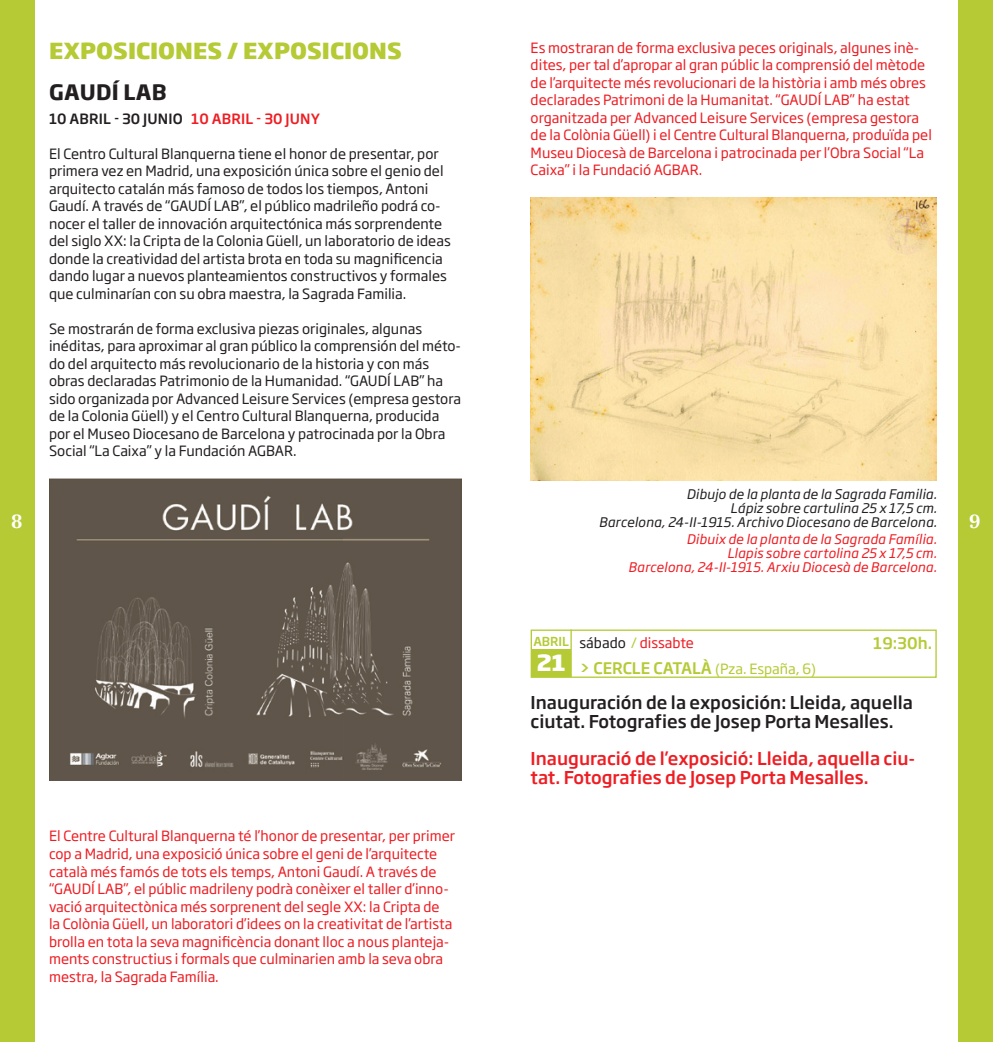
<style>
.page{position:relative;width:993px;height:1042px;background:#fff}
.page>*{position:absolute;margin:0;border:0;box-sizing:border-box;transform-origin:0 0}
.t1{font:800 22.05px "Soho Gothic Std";color:#fff}
.t2{font:800 21.88px "Soho Gothic Std";color:#b5ca34}
.t3{font:700 21px "Soho Gothic Std";letter-spacing:.015em;color:#231f20}
.t4{font:700 19.25px "Nimrod";color:#fff}
.t5{font:500 17.5px/19.2px "Soho Gothic Std";color:#231f20}
.t6{font:500 17.5px/19.2px "Soho Gothic Std";color:#ee1d23}
.t7{font:500 15.75px "Soho Gothic Std";color:#b5ca34}
.t8{font:14px/17.5px "Soho Gothic Std";color:#231f20}
.t9{font:14px/17.5px "Soho Gothic Std";color:#ee1d23}
.t10{font:500 14px "Soho Gothic Std";letter-spacing:.015em;color:#231f20}
.t11{font:14px "Soho Gothic Std";color:#b5ca34}
.t12{font:italic 13.12px/14px "Soho Gothic Std";letter-spacing:.015em;color:#231f20;text-align:right}
.t13{font:italic 13.12px/14px "Soho Gothic Std";letter-spacing:.015em;color:#ee1d23;text-align:right}
.s1{color:#ee1d23}
.s2{color:#231f20}
.s3{color:#b5ca34}
.s4{font-weight:500;font-size:15.75px}
</style>
<div class="page">
<img style="left:530px;top:197px;width:406px;height:283px">
<div style="left:0;top:0;width:35px;height:1042px;background:#b5ca34"></div>
<div style="left:957px;top:0;width:35px;height:1042px;background:#b5ca34"></div>
<div style="left:530px;top:629px;width:406px;height:49px;border:1px solid #b5ca34"></div>
<div style="left:531px;top:649px;width:40px;height:28px;background:#b5ca34"></div>
<hr style="left:570px;top:629px;width:1px;height:48px;background:#b5ca34">
<img style="left:49px;top:479px;width:412px;height:301px">
<h2 class="t2" style="left:49px;top:36px;width:354px">EXPOSICIONES / EXPOSICIONS</h2>
<h3 class="t3" style="left:49px;top:78px;width:119px">GAUDÍ LAB</h3>
<p class="t10" style="left:49px;top:110px;width:272px">10 ABRIL - 30 JUNIO <span class="s1">10 ABRIL - 30 JUNY</span></p>
<p class="t8" style="left:49px;top:145px;width:403px">El Centro Cultural Blanquerna tiene el honor de presentar, por primera vez en Madrid, una exposición única sobre el genio del arquitecto catalán más famoso de todos los tiempos, Antoni Gaudí. A través de “GAUDÍ LAB”, el público madrileño podrá co&shy;nocer el taller de innovación arquitectónica más sorprendente del siglo XX: la Cripta de la Colonia Güell, un laboratorio de ideas donde la creatividad del artista brota en toda su magnificencia dando lugar a nuevos planteamientos constructivos y formales que culminarían con su obra maestra, la Sagrada Familia.</p>
<p class="t8" style="left:49px;top:320px;width:413px">Se mostrarán de forma exclusiva piezas originales, algunas inéditas, para aproximar al gran público la comprensión del méto&shy;do del arquitecto más revolucionario de la historia y con más obras declaradas Patrimonio de la Humanidad. “GAUDÍ LAB” ha sido organizada por Advanced Leisure Services (empresa gestora de la Colonia Güell) y el Centro Cultural Blanquerna, producida por el Museo Diocesano de Barcelona y patrocinada por la Obra Social “La Caixa” y la Fundación AGBAR.</p>
<p class="t9" style="left:530px;top:39px;width:402px">Es mostraran de forma exclusiva peces originals, algunes inè&shy;dites, per tal d’apropar al gran públic la comprensió del mètode de l’arquitecte més revolucionari de la història i amb més obres declarades Patrimoni de la Humanitat. “GAUDÍ LAB” ha estat organitzada per Advanced Leisure Services (empresa gestora de la Colònia Güell) i el Centre Cultural Blanquerna, produïda pel Museu Diocesà de Barcelona i patrocinada per l’Obra Social “La Caixa” i la Fundació AGBAR.</p>
<p class="t12" style="left:686px;top:488px;width:252px">Dibujo de la planta de la Sagrada Familia.<br>Lápiz sobre cartulina 25 x 17,5 cm.</p>
<h3 class="t4" style="left:11px;top:509px;width:13px">8</h3>
<p class="t12" style="left:598px;top:516px;width:339px">Barcelona, 24-II-1915. Archivo Diocesano de Barcelona.</p>
<h3 class="t4" style="left:968px;top:509px;width:13px">9</h3>
<p class="t13" style="left:628px;top:532px;width:310px">Dibuix de la planta de la Sagrada Família.<br>Llapis sobre cartolina 25 x 17,5 cm.<br>Barcelona, 24-II-1915. Arxiu Diocesà de Barcelona.</p>
<p class="t9" style="left:49px;top:828px;width:407px">El Centre Cultural Blanquerna té l’honor de presentar, per primer cop a Madrid, una exposició única sobre el geni de l’arquitecte català més famós de tots els temps, Antoni Gaudí. A través de “GAUDÍ LAB”, el públic madrileny podrà conèixer el taller d’inno&shy;vació arquitectònica més sorprenent del segle XX: la Cripta de<br>la Colònia Güell, un laboratori d’idees on la creativitat de l’artista brolla en tota la seva magnificència donant lloc a nous planteja&shy;ments constructius i formals que culminarien amb la seva obra mestra, la Sagrada Família.</p>
<p class="t9" style="left:533px;top:634px;width:162px"><sup>ABRIL</sup> <span class="s2">sábado</span> <span class="s3">/</span> dissabte</p>
<p class="t7" style="left:872px;top:633px;width:60px">19:30h.</p>
<p class="t11" style="left:579px;top:659px;width:238px"><span class="s4">&gt; CERCLE CATALÀ</span> (Pza. España, 6)</p>
<p class="t5" style="left:530px;top:693px;width:383px">Inauguración de la exposición: Lleida, aquella ciutat. Fotografies de Josep Porta Mesalles.</p>
<p class="t6" style="left:530px;top:749px;width:386px">Inauguració de l’exposició: Lleida, aquella ciu&shy;tat. Fotografies de Josep Porta Mesalles.</p>
<h1 class="t1" style="left:536px;top:648px;width:30px">21</h1>
</div>
